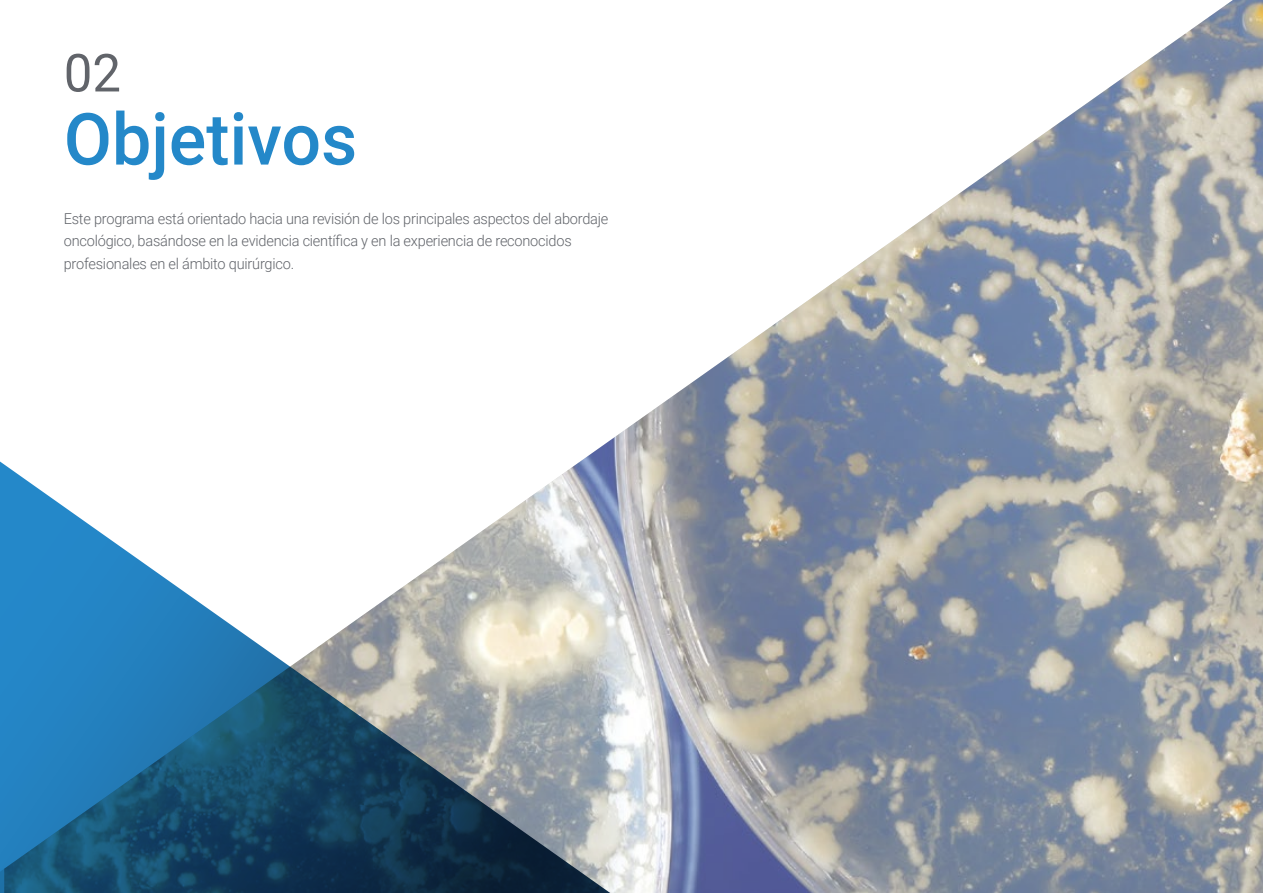
<style>
.page{position:relative;width:1263px;height:893px;background:#fff}
.page>*{position:absolute;margin:0;border:0;box-sizing:border-box;transform-origin:0 0}
.t1{font:500 72px "Roboto";color:#2488c9}
.t2{font:52.5px "Roboto";color:#61646a}
.t3{font:300 15px/22.5px "Roboto";letter-spacing:-.015em;color:#61646a}
</style>
<div class="page">
<img style="left:602px;top:0;width:661px;height:893px">
<svg style="left:0;top:446px;width:640px;height:447px"></svg>
<h2 class="t2" style="left:64px;top:36px;width:59px">02</h2>
<h1 class="t1" style="left:64px;top:89px;width:295px">Objetivos</h1>
<p class="t3" style="left:64px;top:207px;width:546px">Este programa está orientado hacia una revisión de los principales aspectos del abordaje oncológico, basándose en la evidencia científica y en la experiencia de reconocidos profesionales en el ámbito quirúrgico.</p>
</div>
